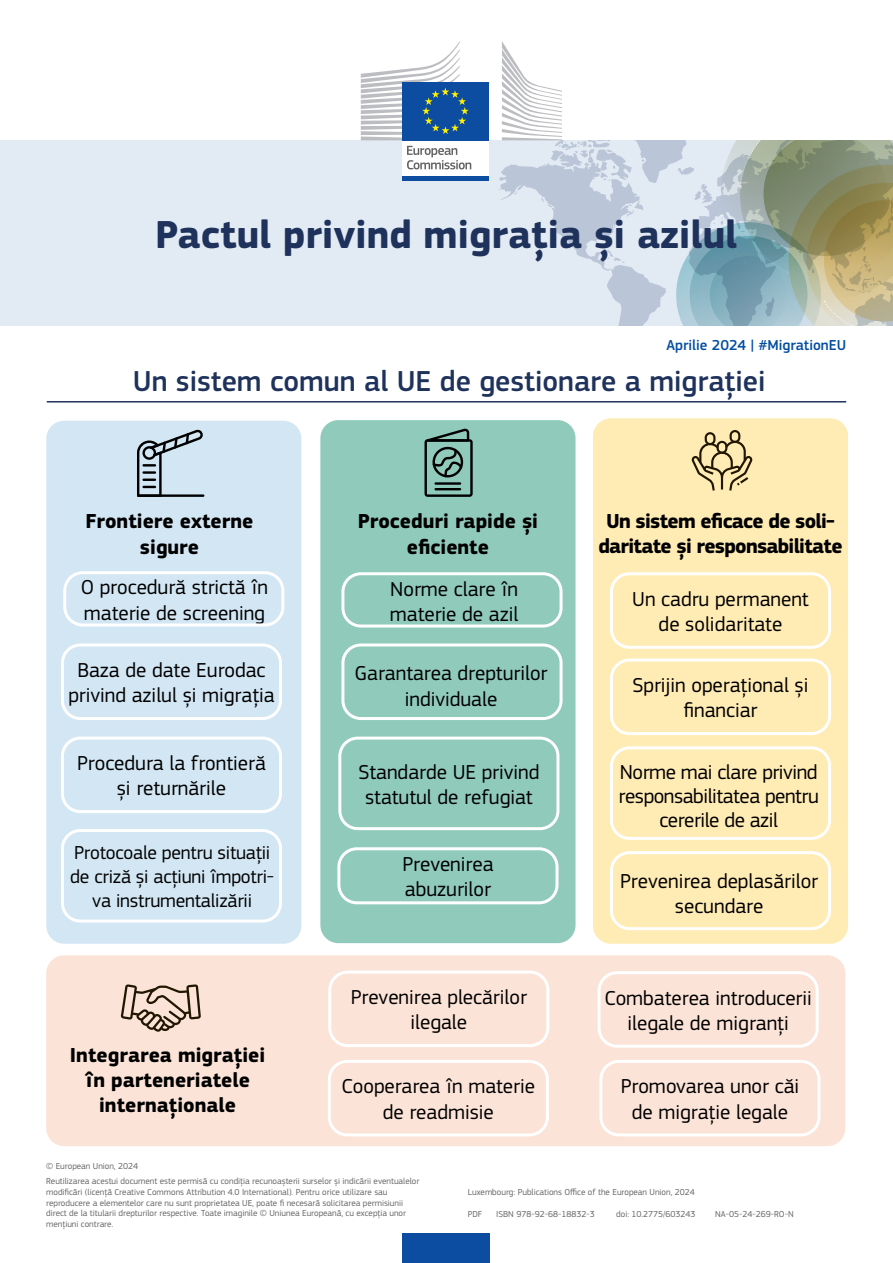
<style>
.page{position:relative;width:893px;height:1263px;background:#fff}
.page>*{position:absolute;margin:0;border:0;box-sizing:border-box;transform-origin:0 0}
.t1{font:700 40.5px "EC Square Sans Pro";color:#1e325c}
.subtitles{font:500 30px "EC Square Sans Pro";color:#1e325c}
.body_text{font:21px/25.2px "EC Square Sans Pro";color:#000;text-align:center}
.titles_box{font:700 21px/25.2px "EC Square Sans Pro";color:#000;text-align:center}
.body_text-2{font:21px/24px "EC Square Sans Pro";letter-spacing:-.02em;color:#000;text-align:center}
.titles_box-2{font:700 21px/25.2px "EC Square Sans Pro";letter-spacing:-.035em;color:#000;text-align:center}
.body_text-3{font:19.5px/24px "EC Square Sans Pro";letter-spacing:-.01em;color:#000;text-align:center}
.t2{font:500 15px "EC Square Sans Pro";color:#034ea2}
.t3{font:9px/10.8px "EC Square Sans Pro";color:#666}
</style>
<div class="page">
<div style="left:0;top:141px;width:893px;height:184px;background:#e2eaf3"></div>
<svg style="left:499px;top:141px;width:394px;height:184px"></svg>
<div style="left:402px;top:139px;width:87px;height:38px;background:#fff"></div>
<svg style="left:407px;top:146px;width:64px;height:23px"></svg>
<div style="left:402px;top:176px;width:87px;height:5px;background:#0d4da1"></div>
<svg style="left:502px;top:41px;width:60px;height:99px"></svg>
<div style="left:402px;top:82px;width:87px;height:58px;background:#0d4da1"></div>
<svg style="left:361px;top:41px;width:108px;height:99px"></svg>
<div style="left:402px;top:1233px;width:87px;height:30px;background:#0d4da1"></div>
<div style="left:46px;top:955px;width:799px;height:191px;background:#fbe3d7;border-radius:18px"></div>
<div style="left:328px;top:970px;width:221px;height:77px;border:3px solid #fff;border-radius:18px"></div>
<div style="left:599px;top:1060px;width:221px;height:76px;border:3px solid #fff;border-radius:18px"></div>
<div style="left:598px;top:971px;width:221px;height:77px;border:3px solid #fff;border-radius:18px"></div>
<div style="left:328px;top:1060px;width:221px;height:76px;border:3px solid #fff;border-radius:18px"></div>
<svg style="left:121px;top:984px;width:80px;height:48px"></svg>
<hr style="left:47px;top:401px;width:799px;height:1px;background:#1e325c">
<div style="left:46px;top:421px;width:255px;height:523px;background:#d2e6f3;border-radius:18px"></div>
<div style="left:63px;top:571px;width:221px;height:55px;border:3px solid #fff;border-radius:18px"></div>
<div style="left:320px;top:420px;width:255px;height:523px;background:#8fcaba;border-radius:18px"></div>
<div style="left:593px;top:418px;width:255px;height:526px;background:#ffebb4;border-radius:18px"></div>
<svg style="left:424px;top:428px;width:49px;height:69px"></svg>
<hr style="left:434px;top:482px;width:27px;height:3px;background:#000">
<hr style="left:434px;top:488px;width:27px;height:2px;background:#000">
<hr style="left:137px;top:494px;width:67px;height:3px;background:#000">
<svg style="left:137px;top:429px;width:66px;height:68px"></svg>
<div style="left:61px;top:643px;width:221px;height:77px;border:3px solid #fff;border-radius:18px"></div>
<div style="left:337px;top:847px;width:221px;height:57px;border:3px solid #fff;border-radius:18px"></div>
<div style="left:341px;top:643px;width:222px;height:77px;border:3px solid #fff;border-radius:18px"></div>
<div style="left:610px;top:572px;width:221px;height:77px;border:3px solid #fff;border-radius:18px"></div>
<div style="left:610px;top:658px;width:221px;height:77px;border:3px solid #fff;border-radius:18px"></div>
<div style="left:610px;top:746px;width:221px;height:94px;border:3px solid #fff;border-radius:18px"></div>
<div style="left:61px;top:829px;width:221px;height:93px;border:3px solid #fff;border-radius:18px"></div>
<div style="left:61px;top:737px;width:221px;height:76px;border:3px solid #fff;border-radius:18px"></div>
<div style="left:610px;top:851px;width:221px;height:79px;border:3px solid #fff;border-radius:18px"></div>
<div style="left:338px;top:737px;width:221px;height:93px;border:3px solid #fff;border-radius:18px"></div>
<svg style="left:692px;top:430px;width:60px;height:61px"></svg>
<div style="left:341px;top:572px;width:222px;height:55px;border:3px solid #fff;border-radius:18px"></div>
<h1 class="t1" style="left:155px;top:211px;width:584px">Pactul privind migrația și azilul</h1>
<h3 class="t2" style="left:667px;top:336px;width:181px">Aprilie 2024 | #MigrationEU</h3>
<p class="subtitles" style="left:133px;top:364px;width:634px">Un sistem comun al UE de gestionare a migrației</p>
<p class="titles_box" style="left:86px;top:509px;width:169px">Frontiere externe sigure</p>
<p class="body_text" style="left:81px;top:575px;width:189px;text-align:left">O procedură strictă în materie de screening</p>
<p class="body_text" style="left:68px;top:658px;width:208px">Baza de date Eurodac privind azilul și migrația</p>
<p class="body_text" style="left:77px;top:751px;width:190px">Procedura la frontieră și returnările</p>
<p class="body_text-3" style="left:70px;top:841px;width:205px">Protocoale pentru situații de criză și acțiuni împotri&shy;va instrumentalizării</p>
<p class="titles_box" style="left:70px;top:1043px;width:197px">Integrarea migrației în parteneriatele internaționale</p>
<p class="titles_box" style="left:358px;top:509px;width:182px">Proceduri rapide și eficiente</p>
<p class="titles_box-2" style="left:598px;top:509px;width:246px">Un sistem eficace de soli&shy;daritate și responsabilitate</p>
<p class="body_text" style="left:390px;top:576px;width:130px;text-align:left">Norme clare în materie de azil</p>
<p class="body_text" style="left:355px;top:661px;width:194px">Garantarea drepturilor individuale</p>
<p class="body_text" style="left:358px;top:759px;width:183px">Standarde UE privind statutul de refugiat</p>
<p class="body_text" style="left:402px;top:851px;width:93px;text-align:left">Prevenirea abuzurilor</p>
<p class="body_text" style="left:351px;top:985px;width:178px">Prevenirea plecărilor ilegale</p>
<p class="body_text" style="left:342px;top:1074px;width:195px">Cooperarea în materie de readmisie</p>
<p class="body_text" style="left:632px;top:586px;width:178px">Un cadru permanent de solidaritate</p>
<p class="body_text" style="left:632px;top:673px;width:177px">Sprijin operațional și financiar</p>
<p class="body_text-2" style="left:619px;top:760px;width:202px">Norme mai clare privind responsabilitatea pentru cererile de azil</p>
<p class="body_text" style="left:620px;top:869px;width:200px">Prevenirea deplasărilor secundare</p>
<p class="body_text" style="left:604px;top:985px;width:209px">Combaterea introducerii ilegale de migranți</p>
<p class="body_text" style="left:621px;top:1074px;width:180px">Promovarea unor căi</p>
<p class="body_text" style="left:632px;top:1099px;width:158px">de migrație legale</p>
<p class="t3" style="left:46px;top:1158px;width:375px;line-height:15px">© European Union, 2024<br>Reutilizarea acestui document este permisă cu condiția recunoașterii surselor și indicării eventualelor</p>
<p class="t3" style="left:46px;top:1186px;width:361px">modificări (licență Creative Commons Attribution 4.0 International). Pentru orice utilizare sau reproducere a elementelor care nu sunt proprietatea UE, poate fi necesară solicitarea permisiunii direct de la titularii drepturilor respective. Toate imaginile © Uniunea Europeană, cu excepția unor mențiuni contrare.</p>
<p class="t3" style="left:468px;top:1186px;width:229px">Luxembourg: Publications Office of the European Union, 2024</p>
<p class="t3" style="left:468px;top:1208px;width:16px">PDF</p>
<p class="t3" style="left:496px;top:1208px;width:100px">ISBN 978-92-68-18832-3</p>
<p class="t3" style="left:616px;top:1208px;width:81px">doi: 10.2775/603243</p>
<p class="t3" style="left:715px;top:1208px;width:80px">NA-05-24-269-RO-N</p>
</div>
